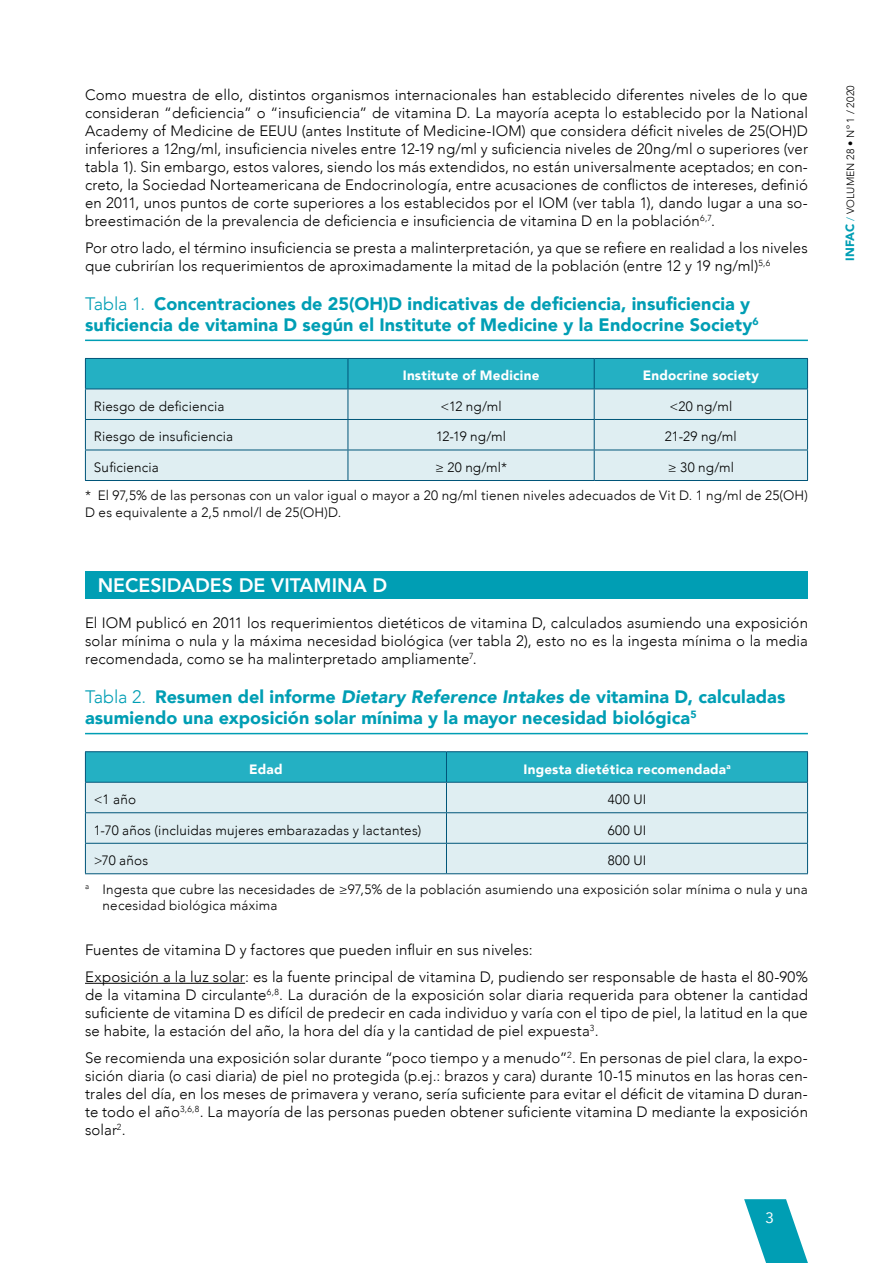
<style>
.page{position:relative;width:893px;height:1263px;background:#fff}
.page>*{position:absolute;margin:0;border:0;box-sizing:border-box;transform-origin:0 0}
.t1{font:800 19.5px "Avenir";color:#fff}
.t2{font:900 18px/21px "Avenir";letter-spacing:.005em;color:#009eb4}
.t3{font:300 15px/18px "Avenir";letter-spacing:.01em;color:#000;text-align:justify}
.t4{font:15px "Avenir";color:#fff}
.t5{font:300 13.5px/28.3px "Avenir";letter-spacing:.015em;color:#000}
.t6{font:900 13.5px "Avenir";letter-spacing:.015em;color:#fff}
.t7{font:300 10.5px "Avenir";letter-spacing:.02em;color:#000}
.s1{font-weight:300}
.s2{font-style:italic}
.s3{font-weight:900;font-size:12px;color:#009eb4}
.s4{color:#009eb4}
</style>
<div class="page">
<hr style="left:85px;top:340px;width:723px;height:1px;background:#009eb4">
<div style="left:85px;top:572px;width:723px;height:27px;background:#009eb4"></div>
<hr style="left:85px;top:733px;width:723px;height:1px;background:#009eb4">
<hr style="left:85px;top:983px;width:160px;height:1px;background:#000">
<div style="left:86px;top:359px;width:721px;height:30px;background:#24b0c3"></div>
<div style="left:86px;top:390px;width:721px;height:90px;background:#dfeef2"></div>
<hr style="left:348px;top:359px;width:1px;height:30px;background:#005579">
<hr style="left:594px;top:359px;width:1px;height:30px;background:#005579">
<hr style="left:348px;top:389px;width:1px;height:30px;background:#005579">
<hr style="left:594px;top:389px;width:1px;height:30px;background:#005579">
<hr style="left:85px;top:419px;width:263px;height:1px;background:#005579">
<hr style="left:348px;top:419px;width:246px;height:1px;background:#005579">
<hr style="left:348px;top:420px;width:1px;height:30px;background:#005579">
<hr style="left:594px;top:419px;width:214px;height:1px;background:#005579">
<hr style="left:594px;top:420px;width:1px;height:30px;background:#005579">
<hr style="left:85px;top:450px;width:263px;height:1px;background:#005579">
<hr style="left:348px;top:450px;width:246px;height:1px;background:#005579">
<hr style="left:348px;top:450px;width:1px;height:30px;background:#005579">
<hr style="left:594px;top:450px;width:214px;height:1px;background:#005579">
<hr style="left:594px;top:450px;width:1px;height:30px;background:#005579">
<hr style="left:85px;top:389px;width:1px;height:30px;background:#005579">
<hr style="left:807px;top:389px;width:1px;height:30px;background:#005579">
<hr style="left:85px;top:420px;width:1px;height:30px;background:#005579">
<hr style="left:807px;top:420px;width:1px;height:30px;background:#005579">
<hr style="left:85px;top:450px;width:1px;height:30px;background:#005579">
<hr style="left:807px;top:450px;width:1px;height:30px;background:#005579">
<hr style="left:85px;top:480px;width:263px;height:1px;background:#005579">
<hr style="left:348px;top:480px;width:246px;height:1px;background:#005579">
<hr style="left:594px;top:480px;width:214px;height:1px;background:#005579">
<hr style="left:85px;top:358px;width:263px;height:1px;background:#005579">
<hr style="left:85px;top:359px;width:1px;height:30px;background:#005579">
<hr style="left:348px;top:358px;width:246px;height:1px;background:#005579">
<hr style="left:594px;top:358px;width:214px;height:1px;background:#005579">
<hr style="left:807px;top:359px;width:1px;height:30px;background:#005579">
<hr style="left:85px;top:389px;width:263px;height:1px;background:#005579">
<hr style="left:348px;top:389px;width:246px;height:1px;background:#005579">
<hr style="left:594px;top:389px;width:214px;height:1px;background:#005579">
<div style="left:86px;top:813px;width:721px;height:60px;background:#dfeef2"></div>
<hr style="left:85px;top:812px;width:361px;height:1px;background:#005579">
<hr style="left:446px;top:812px;width:362px;height:1px;background:#005579">
<hr style="left:446px;top:813px;width:1px;height:30px;background:#005579">
<hr style="left:85px;top:843px;width:361px;height:1px;background:#005579">
<hr style="left:446px;top:843px;width:362px;height:1px;background:#005579">
<svg style="left:446px;top:844px;width:1px;height:29px"></svg>
<svg style="left:85px;top:752px;width:723px;height:60px;background:#7fcdd9"></svg>
<hr style="left:85px;top:813px;width:1px;height:30px;background:#005579">
<hr style="left:807px;top:813px;width:1px;height:30px;background:#005579">
<svg style="left:85px;top:844px;width:1px;height:29px"></svg>
<svg style="left:807px;top:844px;width:1px;height:29px"></svg>
<hr style="left:85px;top:873px;width:361px;height:1px;background:#005579">
<hr style="left:446px;top:873px;width:362px;height:1px;background:#005579">
<hr style="left:85px;top:751px;width:361px;height:1px;background:#005579">
<hr style="left:85px;top:752px;width:1px;height:30px;background:#005579">
<hr style="left:446px;top:751px;width:362px;height:1px;background:#005579">
<hr style="left:807px;top:752px;width:1px;height:30px;background:#005579">
<hr style="left:85px;top:782px;width:361px;height:1px;background:#005579">
<hr style="left:446px;top:782px;width:362px;height:1px;background:#005579">
<svg style="left:744px;top:1199px;width:64px;height:64px"></svg>
<p class="t3" style="left:85px;top:86px;width:724px">Como muestra de ello, distintos organismos internacionales han establecido diferentes niveles de lo que consideran “deficiencia” o “insuficiencia” de vitamina D. La mayoría acepta lo establecido por la National Academy of Medicine de EEUU (antes Institute of Medicine-IOM) que considera déficit niveles de 25(OH)D inferiores a 12ng/ml, insuficiencia niveles entre 12-19 ng/ml y suficiencia niveles de 20ng/ml o superiores (ver tabla 1). Sin embargo, estos valores, siendo los más extendidos, no están universalmente aceptados; en con&shy;creto, la Sociedad Norteamericana de Endocrinología, entre acusaciones de conflictos de intereses, definió en 2011, unos puntos de corte superiores a los establecidos por el IOM (ver tabla 1), dando lugar a una so&shy;breestimación de la prevalencia de deficiencia e insuficiencia de vitamina D en la población<sup>6,7</sup>.</p>
<p class="t3" style="left:85px;top:239px;width:724px">Por otro lado, el término insuficiencia se presta a malinterpretación, ya que se refiere en realidad a los niveles que cubrirían los requerimientos de aproximadamente la mitad de la población (entre 12 y 19 ng/ml)<sup>5,6</sup></p>
<p class="t2" style="left:85px;top:293px;width:675px"><span class="s1">Tabla 1.</span> Concentraciones de 25(OH)D indicativas de deficiencia, insuficiencia y suficiencia de vitamina D según el Institute of Medicine y la Endocrine Society<sup>6</sup></p>
<p class="t6" style="left:403px;top:364px;width:138px">Institute of Medicine</p>
<p class="t6" style="left:643px;top:364px;width:118px">Endocrine society</p>
<p class="t5" style="left:94px;top:392px;width:132px">Riesgo de deficiencia</p>
<p class="t5" style="left:440px;top:392px;width:63px">&lt;12 ng/ml</p>
<p class="t5" style="left:669px;top:392px;width:64px">&lt;20 ng/ml</p>
<p class="t5" style="left:94px;top:423px;width:141px">Riesgo de insuficiencia</p>
<p class="t5" style="left:436px;top:423px;width:71px">12-19 ng/ml</p>
<p class="t5" style="left:665px;top:423px;width:73px">21-29 ng/ml</p>
<p class="t5" style="left:94px;top:453px;width:66px">Suficiencia</p>
<p class="t5" style="left:435px;top:453px;width:74px">≥ 20 ng/ml*</p>
<p class="t5" style="left:85px;top:453px;width:724px;text-indent:583px">≥ 30 ng/ml<br>* El 97,5% de las personas con un valor igual o mayor a 20 ng/ml tienen niveles adecuados de Vit D. 1 ng/ml de 25(OH)</p>
<p class="t5" style="left:85px;top:498px;width:258px">D es equivalente a 2,5 nmol/l de 25(OH)D.</p>
<h1 class="t1" style="left:98px;top:570px;width:291px">NECESIDADES DE VITAMINA D</h1>
<p class="t3" style="left:85px;top:614px;width:724px">El IOM publicó en 2011 los requerimientos dietéticos de vitamina D, calculados asumiendo una exposición solar mínima o nula y la máxima necesidad biológica (ver tabla 2), esto no es la ingesta mínima o la media recomendada, como se ha malinterpretado ampliamente<sup>7</sup>.</p>
<p class="t2" style="left:85px;top:686px;width:702px"><span class="s1">Tabla 2.</span> Resumen del informe <span class="s2">Dietary Reference Intakes</span> de vitamina D, calculadas asumiendo una exposición solar mínima y la mayor necesidad biológica<sup>5</sup></p>
<p class="t6" style="left:249px;top:757px;width:35px">Edad</p>
<p class="t6" style="left:523px;top:757px;width:209px">Ingesta dietética recomendada<sup>a</sup></p>
<p class="t5" style="left:94px;top:785px;width:44px">&lt;1 año</p>
<p class="t5" style="left:608px;top:785px;width:40px">400 UI</p>
<p class="t5" style="left:94px;top:816px;width:329px">1-70 años (incluidas mujeres embarazadas y lactantes)</p>
<p class="t5" style="left:608px;top:816px;width:40px">600 UI</p>
<p class="t5" style="left:94px;top:846px;width:56px">&gt;70 años</p>
<p class="t5" style="left:85px;top:846px;width:724px;text-indent:523px">800 UI<br><sup>a</sup> Ingesta que cubre las necesidades de ≥97,5% de la población asumiendo una exposición solar mínima o nula y una</p>
<p class="t5" style="left:103px;top:891px;width:176px">necesidad biológica máxima</p>
<p class="t3" style="left:85px;top:936px;width:724px;line-height:27px">Fuentes de vitamina D y factores que pueden influir en sus niveles:<br>Exposición a la luz solar: es la fuente principal de vitamina D, pudiendo ser responsable de hasta el 80-90%</p>
<p class="t3" style="left:85px;top:986px;width:724px">de la vitamina D circulante<sup>6,8</sup>. La duración de la exposición solar diaria requerida para obtener la cantidad suficiente de vitamina D es difícil de predecir en cada individuo y varía con el tipo de piel, la latitud en la que se habite, la estación del año, la hora del día y la cantidad de piel expuesta<sup>3</sup>.</p>
<p class="t3" style="left:85px;top:1049px;width:724px">Se recomienda una exposición solar durante “poco tiempo y a menudo”<sup>2</sup>. En personas de piel clara, la expo&shy;sición diaria (o casi diaria) de piel no protegida (p.ej.: brazos y cara) durante 10-15 minutos en las horas cen&shy;trales del día, en los meses de primavera y verano, sería suficiente para evitar el déficit de vitamina D duran&shy;te todo el año<sup>3,6,8</sup>. La mayoría de las personas pueden obtener suficiente vitamina D mediante la exposición solar<sup>2</sup>.</p>
<p class="t4" style="left:765px;top:1206px;width:10px">3</p>
<p class="t7" style="left:844px;top:261px;width:177px;rotate:-90deg"><span class="s3">INFAC</span> <span class="s4">/</span> VOLUMEN 28 • Nº 1 / 2020</p>
</div>
